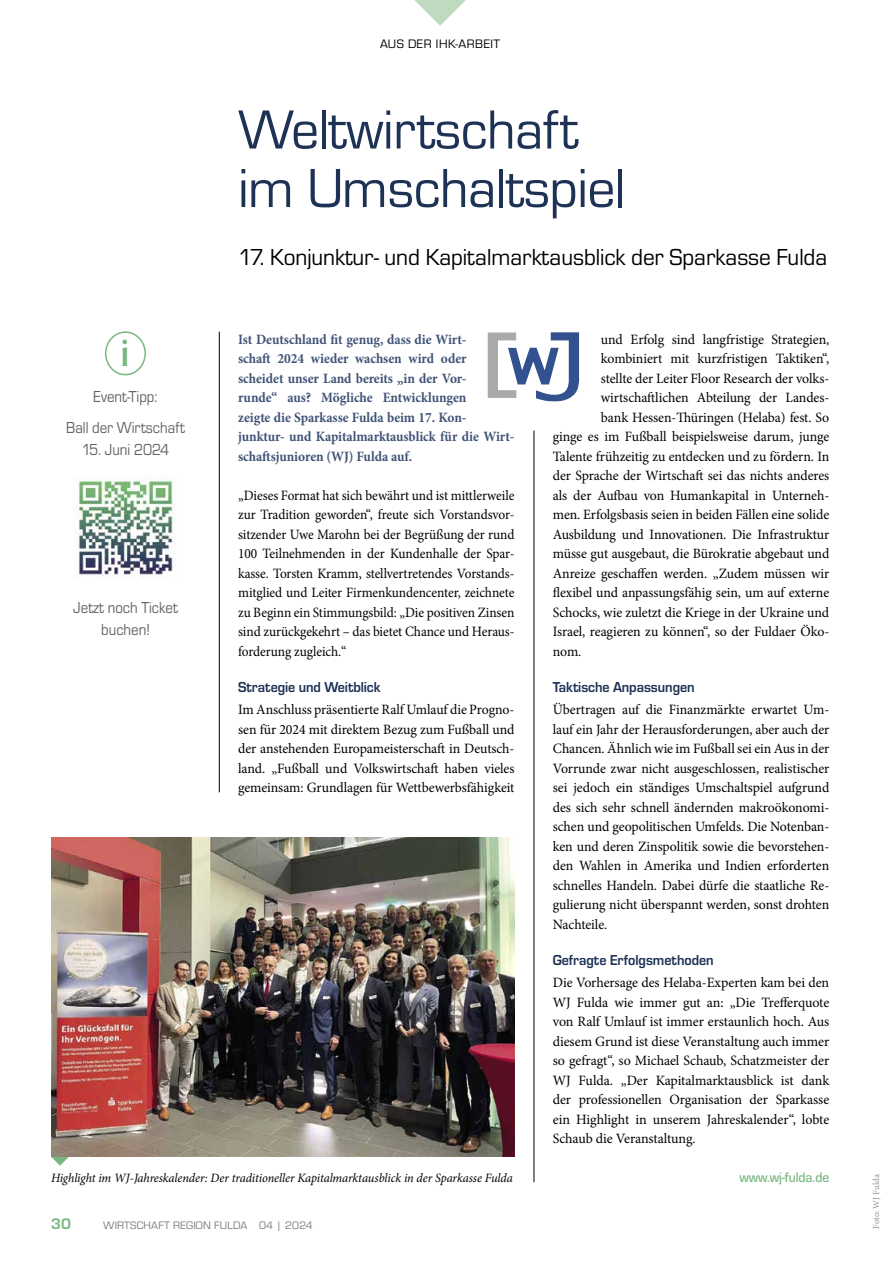
<style>
.page{position:relative;width:893px;height:1263px;background:#fff}
.page>*{position:absolute;margin:0;border:0;box-sizing:border-box;transform-origin:0 0}
.t1{font:57px/58.5px "Eurostile T";letter-spacing:-.01em;color:#1d3254}
.t2{font:700 39px "Arrow";color:#78b781;scale:.9 1}
.t3{font:24px "Eurostile T";letter-spacing:-.005em;color:#000}
.t4{font:16.5px/31px "Eurostile T";color:#636363;text-align:center;scale:.9 1}
.t5{font:700 15.75px "Eurostile T";color:#78b781}
.t6{font:700 15px "Eurostile T";letter-spacing:-.005em;color:#1d3254;scale:.94 1}
.t7{font:14.25px/19.5px "Minion Pro";letter-spacing:-.005em;color:#000;text-align:justify}
.t8{font:14.25px/19.5px "Minion Pro";letter-spacing:-.005em;color:#000;text-align:justify;scale:.94 1}
.t9{font:700 14.25px/19.5px "Minion Pro";letter-spacing:-.005em;color:#405377;scale:.94 1}
.t10{font:500 14.25px "Eurostile T";letter-spacing:-.005em;color:#78b781;scale:.96 1}
.t11{font:italic 12.75px "Minion Pro";letter-spacing:-.01em;color:#000}
.t12{font:12.75px "Eurostile T";letter-spacing:.04em;color:#000}
.t13{font:11.25px "Eurostile T";letter-spacing:.02em;color:#7c7c7c}
.t14{font:9px "Minion Pro";letter-spacing:-.005em;color:#939393}
</style>
<div class="page">
<svg style="left:414px;top:0;width:52px;height:26px"></svg>
<svg style="left:51px;top:1157px;width:18px;height:9px"></svg>
<img style="left:51px;top:838px;width:463px;height:319px">
<div style="left:105px;top:331px;width:41px;height:44px;border:2px solid #78b781;border-radius:50%"></div>
<img style="left:73px;top:477px;width:103px;height:101px">
<hr style="left:219px;top:332px;width:1px;height:460px;background:#000">
<hr style="left:534px;top:431px;width:1px;height:751px;background:#000">
<svg style="left:488px;top:332px;width:91px;height:69px"></svg>
<p class="t12" style="left:380px;top:37px;width:122px">AUS DER IHK-ARBEIT</p>
<h1 class="t1" style="left:238px;top:100px;width:389px">Weltwirtschaft im Umschaltspiel</h1>
<h3 class="t3" style="left:238px;top:244px;width:591px">17. Konjunktur- und Kapitalmarktausblick der Sparkasse Fulda</h3>
<h2 class="t2" style="left:121px;top:331px;width:11px">i</h2>
<p class="t4" style="left:66px;top:381px;width:133px">Event-Tipp:<br>Ball der Wirtschaft</p>
<p class="t4" style="left:82px;top:434px;width:99px">15. Juni 2024</p>
<p class="t4" style="left:73px;top:596px;width:118px;line-height:22.5px">Jetzt noch Ticket buchen!</p>
<p class="t9" style="left:238px;top:329px;width:296px">Ist Deutschland fit genug, dass die Wirt-<br>schaft 2024 wieder wachsen wird oder scheidet unser Land bereits „in der Vor-<br>runde“ aus? Mögliche Entwicklungen<br>zeigte die Sparkasse Fulda beim 17. Kon&shy;junktur- und Kapitalmarktausblick für die Wirt&shy;schaftsjunioren (WJ) Fulda auf.</p>
<p class="t8" style="left:238px;top:485px;width:296px">„Dieses Format hat sich bewährt und ist mittlerweile zur Tradition geworden“, freute sich Vorstandsvor&shy;sitzender Uwe Marohn bei der Begrüßung der rund 100 Teilnehmenden in der Kundenhalle der Spar&shy;kasse. Torsten Kramm, stellvertretendes Vorstands&shy;mitglied und Leiter Firmenkundencenter, zeichnete zu Beginn ein Stimmungsbild: „Die positiven Zinsen sind zurückgekehrt – das bietet Chance und Heraus&shy;forderung zugleich.“</p>
<p class="t6" style="left:238px;top:678px;width:153px">Strategie und Weitblick</p>
<p class="t7" style="left:238px;top:700px;width:278px">Im Anschluss präsentierte Ralf Umlauf die Progno&shy;sen für 2024 mit direktem Bezug zum Fußball und der anstehenden Europameisterschaft in Deutsch&shy;land. „Fußball und Volkswirtschaft haben vieles gemeinsam: Grundlagen für Wettbewerbsfähigkeit</p>
<p class="t11" style="left:51px;top:1169px;width:463px">Highlight im WJ-Jahreskalender: Der traditioneller Kapitalmarktausblick in der Sparkasse Fulda</p>
<p class="t5" style="left:51px;top:1215px;width:21px">30</p>
<p class="t13" style="left:103px;top:1219px;width:211px">WIRTSCHAFT REGION FULDA 04 | 2024</p>
<p class="t7" style="left:601px;top:329px;width:230px">und Erfolg sind langfristige Strategien,</p>
<p class="t7" style="left:601px;top:349px;width:230px">kombiniert mit kurzfristigen Taktiken“,</p>
<p class="t7" style="left:601px;top:368px;width:230px">stellte der Leiter Floor Research der volks-</p>
<p class="t7" style="left:601px;top:388px;width:230px">wirtschaftlichen Abteilung der Landes-</p>
<p class="t7" style="left:601px;top:407px;width:230px">bank Hessen-Thüringen (Helaba) fest. So</p>
<p class="t7" style="left:553px;top:427px;width:278px">ginge es im Fußball beispielsweise darum, junge</p>
<p class="t7" style="left:553px;top:446px;width:278px">Talente frühzeitig zu entdecken und zu fördern. In</p>
<p class="t7" style="left:553px;top:466px;width:278px">der Sprache der Wirtschaft sei das nichts anderes</p>
<p class="t7" style="left:553px;top:485px;width:278px">als der Aufbau von Humankapital in Unterneh-</p>
<p class="t7" style="left:553px;top:505px;width:278px">men. Erfolgsbasis seien in beiden Fällen eine solide</p>
<p class="t7" style="left:553px;top:524px;width:278px">Ausbildung und Innovationen. Die Infrastruktur</p>
<p class="t7" style="left:553px;top:544px;width:278px">müsse gut ausgebaut, die Bürokratie abgebaut und</p>
<p class="t7" style="left:553px;top:563px;width:278px">Anreize geschaffen werden. „Zudem müssen wir</p>
<p class="t7" style="left:553px;top:583px;width:278px">flexibel und anpassungsfähig sein, um auf externe</p>
<p class="t7" style="left:553px;top:602px;width:278px">Schocks, wie zuletzt die Kriege in der Ukraine und</p>
<p class="t7" style="left:553px;top:622px;width:278px">Israel, reagieren zu können“, so der Fuldaer Öko-</p>
<p class="t7" style="left:553px;top:641px;width:30px">nom.</p>
<p class="t6" style="left:553px;top:678px;width:152px">Taktische Anpassungen</p>
<p class="t7" style="left:553px;top:700px;width:278px">Übertragen auf die Finanzmärkte erwartet Um&shy;lauf ein Jahr der Herausforderungen, aber auch der Chancen. Ähnlich wie im Fußball sei ein Aus in der Vorrunde zwar nicht ausgeschlossen, realistischer sei jedoch ein ständiges Umschaltspiel aufgrund des sich sehr schnell ändernden makroökonomi&shy;schen und geopolitischen Umfelds. Die Notenban&shy;ken und deren Zinspolitik sowie die bevorstehen&shy;den Wahlen in Amerika und Indien erforderten schnelles Handeln. Dabei dürfe die staatliche Re&shy;gulierung nicht überspannt werden, sonst drohten Nachteile.</p>
<p class="t6" style="left:553px;top:951px;width:173px">Gefragte Erfolgsmethoden</p>
<p class="t7" style="left:553px;top:973px;width:278px">Die Vorhersage des Helaba-Experten kam bei den WJ Fulda wie immer gut an: „Die Trefferquote von Ralf Umlauf ist immer erstaunlich hoch. Aus diesem Grund ist diese Veranstaltung auch immer so gefragt“, so Michael Schaub, Schatzmeister der WJ Fulda. „Der Kapitalmarktausblick ist dank der professionellen Organisation der Sparkasse ein Highlight in unserem Jahreskalender“, lobte Schaub die Veranstaltung.</p>
<p class="t10" style="left:739px;top:1170px;width:95px">www.wj-fulda.de</p>
<p class="t14" style="left:870px;top:1229px;width:56px;rotate:-90deg">Foto: WJ Fulda</p>
</div>
